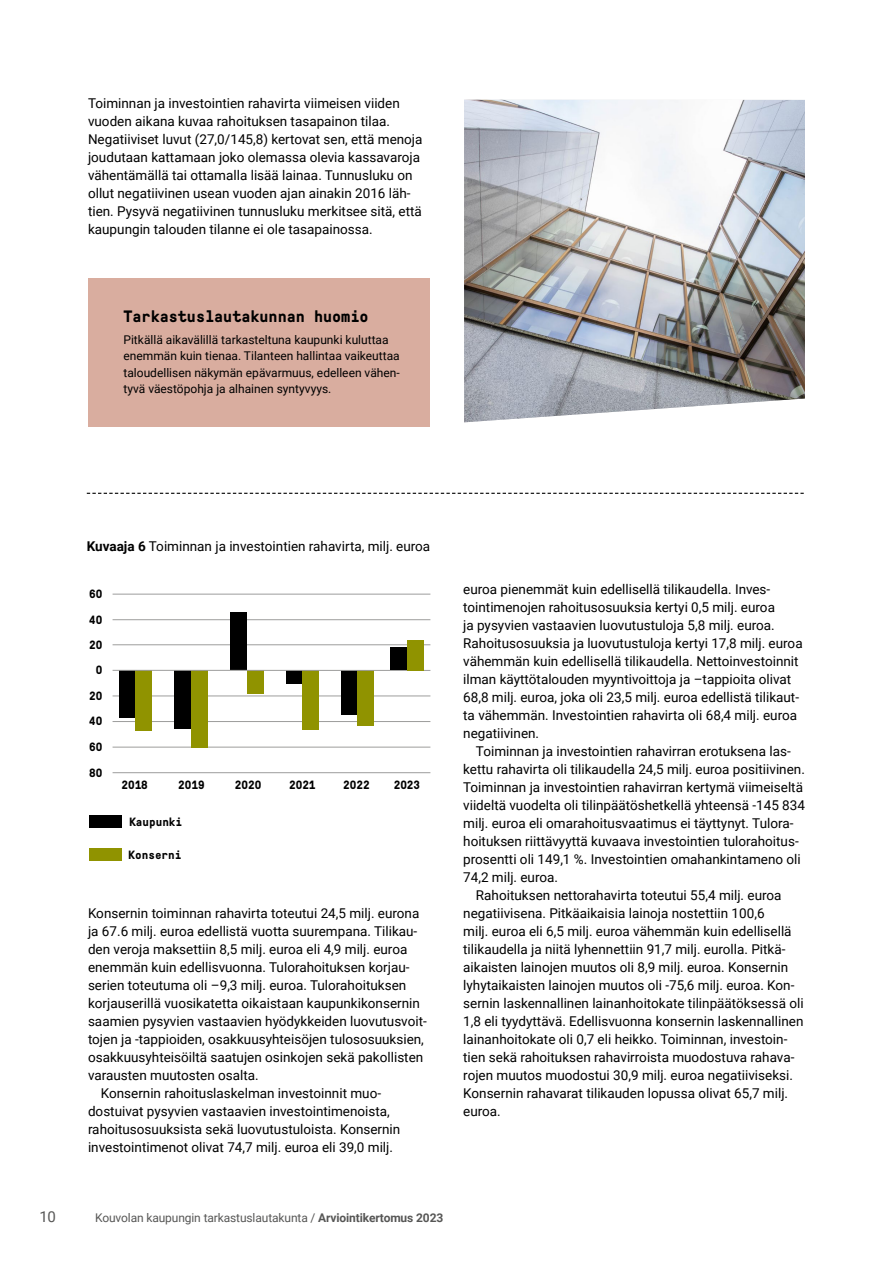
<style>
.page{position:relative;width:893px;height:1263px;background:#fff}
.page>*{position:absolute;margin:0;border:0;box-sizing:border-box;transform-origin:0 0}
.Tarkastuslautakunnan_väliotsikot{font:700 16.5px "GT Pressura Mono LC";color:#000}
.t1{font:15px "Roboto";color:#575756}
.Leipis_sisennetty{font:13.5px/18px "Roboto";color:#000}
.Leipis{font:13.5px/18px "Roboto";color:#000}
.Tarkastuslautakunnan_nostolaatikko{font:12px/16.5px "Roboto";color:#000}
.t2{font:12px "Roboto";letter-spacing:-.01em;color:#575756}
.t3{font:700 12px "GT Pressura Mono LC";color:#000}
.s1{font-weight:700}
</style>
<div class="page">
<div style="left:88px;top:278px;width:342px;height:149px;background:#d9ad9f"></div>
<svg style="left:87px;top:493px;width:717px;height:1px"></svg>
<hr style="left:113px;top:594px;width:317px;height:1px;background:#9d9d9c">
<hr style="left:113px;top:619px;width:317px;height:1px;background:#9d9d9c">
<hr style="left:113px;top:644px;width:317px;height:1px;background:#9d9d9c">
<hr style="left:113px;top:695px;width:317px;height:1px;background:#9d9d9c">
<hr style="left:113px;top:721px;width:317px;height:1px;background:#9d9d9c">
<hr style="left:113px;top:747px;width:317px;height:1px;background:#9d9d9c">
<hr style="left:113px;top:772px;width:317px;height:1px;background:#9d9d9c">
<div style="left:341px;top:670px;width:17px;height:44px;background:#000"></div>
<div style="left:286px;top:670px;width:16px;height:14px;background:#000"></div>
<div style="left:231px;top:612px;width:16px;height:58px;background:#000"></div>
<div style="left:175px;top:670px;width:16px;height:59px;background:#000"></div>
<div style="left:119px;top:670px;width:17px;height:48px;background:#000"></div>
<div style="left:358px;top:670px;width:16px;height:56px;background:#909300"></div>
<div style="left:302px;top:670px;width:17px;height:60px;background:#909300"></div>
<div style="left:248px;top:670px;width:16px;height:24px;background:#909300"></div>
<div style="left:191px;top:670px;width:16px;height:78px;background:#909300"></div>
<div style="left:135px;top:670px;width:16px;height:61px;background:#909300"></div>
<hr style="left:113px;top:670px;width:317px;height:1px;background:#9d9d9c">
<div style="left:89px;top:815px;width:33px;height:12px;background:#000"></div>
<div style="left:89px;top:848px;width:32px;height:13px;background:#909300"></div>
<div style="left:391px;top:648px;width:16px;height:22px;background:#000"></div>
<div style="left:407px;top:640px;width:16px;height:30px;background:#909300"></div>
<img style="left:464px;top:100px;width:341px;height:322px">
<p class="Leipis" style="left:88px;top:94px;width:336px">Toiminnan ja investointien rahavirta viimeisen viiden vuoden aikana kuvaa rahoituksen tasapainon tilaa.<br>Negatiiviset luvut (27,0/145,8) kertovat sen, että menoja joudutaan kattamaan joko olemassa olevia kassavaroja vähentämällä tai ottamalla lisää lainaa. Tunnusluku on ollut negatiivinen usean vuoden ajan ainakin 2016 läh&shy;tien. Pysyvä negatiivinen tunnusluku merkitsee sitä, että kaupungin talouden tilanne ei ole tasapainossa.</p>
<p class="Tarkastuslautakunnan_väliotsikot" style="left:123px;top:307px;width:247px">Tarkastuslautakunnan huomio</p>
<p class="Tarkastuslautakunnan_nostolaatikko" style="left:123px;top:331px;width:278px">Pitkällä aikavälillä tarkasteltuna kaupunki kuluttaa enemmän kuin tienaa. Tilanteen hallintaa vaikeuttaa taloudellisen näkymän epävarmuus, edelleen vähen&shy;tyvä väestöpohja ja alhainen syntyvyys.</p>
<p class="Leipis_sisennetty" style="left:87px;top:537px;width:345px"><span class="s1">Kuvaaja 6</span> Toiminnan ja investointien rahavirta, milj. euroa</p>
<p class="t3" style="left:89px;top:588px;width:15px">60</p>
<p class="t3" style="left:89px;top:613px;width:15px">40</p>
<p class="t3" style="left:89px;top:639px;width:15px">20</p>
<p class="t3" style="left:96px;top:663px;width:8px">0</p>
<p class="t3" style="left:89px;top:690px;width:15px">20</p>
<p class="t3" style="left:89px;top:714px;width:15px">40</p>
<p class="t3" style="left:89px;top:741px;width:15px">60</p>
<p class="t3" style="left:89px;top:766px;width:15px">80</p>
<p class="t3" style="left:121px;top:778px;width:28px">2018</p>
<p class="t3" style="left:178px;top:778px;width:28px">2019</p>
<p class="t3" style="left:235px;top:778px;width:28px">2020</p>
<p class="t3" style="left:289px;top:778px;width:28px">2021</p>
<p class="t3" style="left:343px;top:778px;width:28px">2022</p>
<p class="t3" style="left:394px;top:778px;width:28px">2023</p>
<p class="t3" style="left:129px;top:815px;width:54px">Kaupunki</p>
<p class="t3" style="left:129px;top:849px;width:54px">Konserni</p>
<p class="Leipis" style="left:88px;top:904px;width:340px">Konsernin toiminnan rahavirta toteutui 24,5 milj. eurona ja 67.6 milj. euroa edellistä vuotta suurempana. Tilikau&shy;den veroja maksettiin 8,5 milj. euroa eli 4,9 milj. euroa enemmän kuin edellisvuonna. Tulorahoituksen korjau&shy;serien toteutuma oli –9,3 milj. euroa. Tulorahoituksen korjauserillä vuosikatetta oikaistaan kaupunkikonsernin saamien pysyvien vastaavien hyödykkeiden luovutusvoit&shy;tojen ja -tappioiden, osakkuusyhteisöjen tulososuuksien, osakkuusyhteisöiltä saatujen osinkojen sekä pakollisten varausten muutosten osalta.</p>
<p class="Leipis_sisennetty" style="left:88px;top:1084px;width:314px;text-indent:13px">Konsernin rahoituslaskelman investoinnit muo&shy;dostuivat pysyvien vastaavien investointimenoista, rahoitusosuuksista sekä luovutustuloista. Konsernin investointimenot olivat 74,7 milj. euroa eli 39,0 milj.</p>
<p class="Leipis_sisennetty" style="left:463px;top:580px;width:341px">euroa pienemmät kuin edellisellä tilikaudella. Inves&shy;tointimenojen rahoitusosuuksia kertyi 0,5 milj. euroa<br>ja pysyvien vastaavien luovutustuloja 5,8 milj. euroa.<br>Rahoitusosuuksia ja luovutustuloja kertyi 17,8 milj. euroa vähemmän kuin edellisellä tilikaudella. Nettoinvestoinnit ilman käyttötalouden myyntivoittoja ja –tappioita olivat 68,8 milj. euroa, joka oli 23,5 milj. euroa edellistä tilikaut&shy;ta vähemmän. Investointien rahavirta oli 68,4 milj. euroa negatiivinen.</p>
<p class="Leipis_sisennetty" style="left:463px;top:742px;width:343px;text-indent:13px">Toiminnan ja investointien rahavirran erotuksena las&shy;kettu rahavirta oli tilikaudella 24,5 milj. euroa positiivinen.<br>Toiminnan ja investointien rahavirran kertymä viimeiseltä viideltä vuodelta oli tilinpäätöshetkellä yhteensä -145 834 milj. euroa eli omarahoitusvaatimus ei täyttynyt. Tulora&shy;hoituksen riittävyyttä kuvaava investointien tulorahoitus&shy;prosentti oli 149,1 %. Investointien omahankintameno oli 74,2 milj. euroa.</p>
<p class="Leipis_sisennetty" style="left:463px;top:886px;width:342px;text-indent:13px">Rahoituksen nettorahavirta toteutui 55,4 milj. euroa negatiivisena. Pitkäaikaisia lainoja nostettiin 100,6<br>milj. euroa eli 6,5 milj. euroa vähemmän kuin edellisellä tilikaudella ja niitä lyhennettiin 91,7 milj. eurolla. Pitkä&shy;aikaisten lainojen muutos oli 8,9 milj. euroa. Konsernin lyhytaikaisten lainojen muutos oli -75,6 milj. euroa. Kon&shy;sernin laskennallinen lainanhoitokate tilinpäätöksessä oli 1,8 eli tyydyttävä. Edellisvuonna konsernin laskennallinen lainanhoitokate oli 0,7 eli heikko. Toiminnan, investoin&shy;tien sekä rahoituksen rahavirroista muodostuva rahava&shy;rojen muutos muodostui 30,9 milj. euroa negatiiviseksi.<br>Konsernin rahavarat tilikauden lopussa olivat 65,7 milj. euroa.</p>
<p class="t1" style="left:39px;top:1206px;width:18px">10</p>
<p class="t2" style="left:95px;top:1209px;width:350px">Kouvolan kaupungin tarkastuslautakunta / <span class="s1">Arviointikertomus 2023</span></p>
</div>
